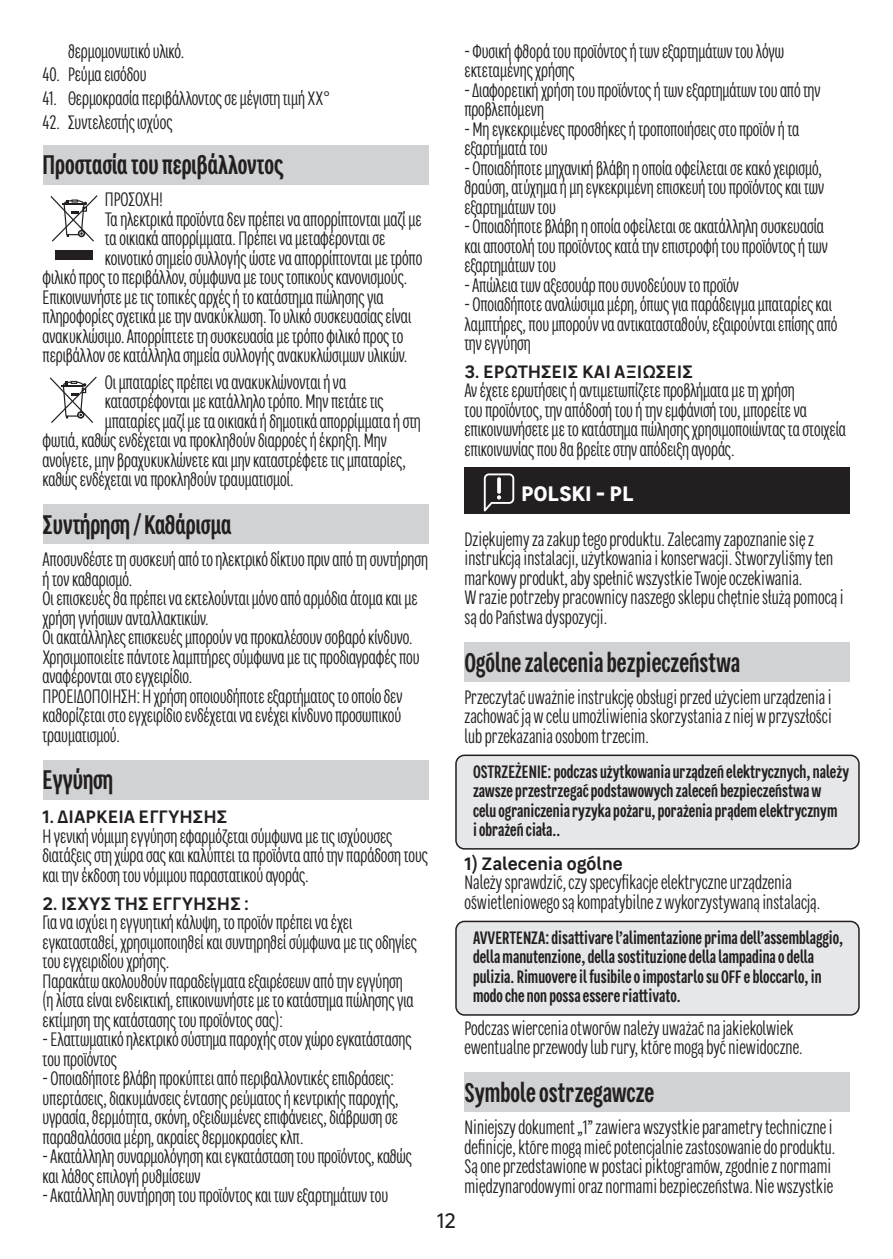
<style>
.page{position:relative;width:893px;height:1259px;background:#fff}
.page>*{position:absolute;margin:0;border:0;box-sizing:border-box;transform-origin:0 0}
.t1{font:700 27px "Leroy Merlin Sans Condensed";color:#231f20}
.t2{font:700 21px "Leroy Merlin Sans";letter-spacing:-.005em;color:#fff}
.t3{font:21px "Leroy Merlin Sans";color:#231f20;scale:.94 1}
.t4{font:19.5px/19.5px "Leroy Merlin Sans Condensed";letter-spacing:-.005em;color:#231f20}
.t5{font:700 18px/19.5px "Leroy Merlin Sans Condensed";color:#231f20}
.t6{font:600 18px "Leroy Merlin Sans";color:#231f20}
</style>
<div class="page">
<div style="left:43px;top:145px;width:385px;height:39px;background:#d1d2d4"></div>
<div style="left:43px;top:504px;width:385px;height:40px;background:#d1d2d4"></div>
<div style="left:43px;top:760px;width:385px;height:40px;background:#d1d2d4"></div>
<svg style="left:50px;top:195px;width:48px;height:47px"></svg>
<div style="left:55px;top:251px;width:37px;height:9px;background:#231f20"></div>
<svg style="left:50px;top:377px;width:47px;height:46px"></svg>
<div style="left:464px;top:467px;width:386px;height:47px;background:#231f20"></div>
<div style="left:464px;top:642px;width:386px;height:40px;background:#d1d2d4"></div>
<div style="left:456px;top:755px;width:403px;height:94px;background:#e6e7e9;border-radius:9px"></div>
<div style="left:455px;top:754px;width:405px;height:95px;border:2px solid #231f20;border-radius:9px"></div>
<div style="left:456px;top:921px;width:403px;height:94px;background:#e6e7e9;border-radius:9px"></div>
<div style="left:455px;top:920px;width:405px;height:95px;border:2px solid #231f20;border-radius:9px"></div>
<div style="left:464px;top:1072px;width:386px;height:40px;background:#d1d2d4"></div>
<svg style="left:484px;top:473px;width:30px;height:38px"></svg>
<p class="t4" style="left:68px;top:40px;width:118px">θερμομονωτικό υλικό.</p>
<p class="t4" style="left:43px;top:64px;width:106px">40. Ρεύμα εισόδου</p>
<p class="t4" style="left:43px;top:88px;width:290px">41. Θερμοκρασία περιβάλλοντος σε μέγιστη τιμή XX°</p>
<p class="t4" style="left:43px;top:112px;width:131px">42. Συντελεστής ισχύος</p>
<h1 class="t1" style="left:43px;top:146px;width:242px">Προστασία του περιβάλλοντος</h1>
<p class="t4" style="left:105px;top:189px;width:60px">ΠΡΟΣΟΧΗ!</p>
<p class="t4" style="left:105px;top:209px;width:318px">Τα ηλεκτρικά προϊόντα δεν πρέπει να απορρίπτονται μαζί με</p>
<p class="t4" style="left:105px;top:228px;width:282px">τα οικιακά απορρίμματα. Πρέπει να μεταφέρονται σε</p>
<p class="t4" style="left:105px;top:248px;width:319px">κοινοτικό σημείο συλλογής ώστε να απορρίπτονται με τρόπο</p>
<p class="t4" style="left:43px;top:267px;width:366px">φιλικό προς το περιβάλλον, σύμφωνα με τους τοπικούς κανονισμούς.</p>
<p class="t4" style="left:43px;top:287px;width:343px">Επικοινωνήστε με τις τοπικές αρχές ή το κατάστημα πώλησης για</p>
<p class="t4" style="left:43px;top:306px;width:370px">πληροφορίες σχετικά με την ανακύκλωση. Το υλικό συσκευασίας είναι</p>
<p class="t4" style="left:43px;top:326px;width:362px">ανακυκλώσιμο. Απορρίπτετε τη συσκευασία με τρόπο φιλικό προς το</p>
<p class="t4" style="left:43px;top:345px;width:366px">περιβάλλον σε κατάλληλα σημεία συλλογής ανακυκλώσιμων υλικών.</p>
<p class="t4" style="left:105px;top:371px;width:243px">Οι μπαταρίες πρέπει να ανακυκλώνονται ή να</p>
<p class="t4" style="left:105px;top:391px;width:280px">καταστρέφονται με κατάλληλο τρόπο. Μην πετάτε τις</p>
<p class="t4" style="left:105px;top:410px;width:318px">μπαταρίες μαζί με τα οικιακά ή δημοτικά απορρίμματα ή στη</p>
<p class="t4" style="left:43px;top:430px;width:346px">φωτιά, καθώς ενδέχεται να προκληθούν διαρροές ή έκρηξη. Μην</p>
<p class="t4" style="left:43px;top:449px;width:365px">ανοίγετε, μην βραχυκυκλώνετε και μην καταστρέφετε τις μπαταρίες,</p>
<p class="t4" style="left:43px;top:469px;width:253px">καθώς ενδέχεται να προκληθούν τραυματισμοί.</p>
<h1 class="t1" style="left:43px;top:506px;width:191px">Συντήρηση / Καθάρισμα</h1>
<p class="t4" style="left:43px;top:549px;width:387px">Αποσυνδέστε τη συσκευή από το ηλεκτρικό δίκτυο πριν από τη συντήρηση ή τον καθαρισμό.<br>Οι επισκευές θα πρέπει να εκτελούνται μόνο από αρμόδια άτομα και με χρήση γνήσιων ανταλλακτικών.<br>Οι ακατάλληλες επισκευές μπορούν να προκαλέσουν σοβαρό κίνδυνο.<br>Χρησιμοποιείτε πάντοτε λαμπτήρες σύμφωνα με τις προδιαγραφές που αναφέρονται στο εγχειρίδιο.<br>ΠΡΟΕΙΔΟΠΟΙΗΣΗ: Η χρήση οποιουδήποτε εξαρτήματος το οποίο δεν καθορίζεται στο εγχειρίδιο ενδέχεται να ενέχει κίνδυνο προσωπικού τραυματισμού.</p>
<h1 class="t1" style="left:43px;top:761px;width:72px">Εγγύηση</h1>
<p class="t6" style="left:43px;top:802px;width:186px">1. ΔΙΑΡΚΕΙΑ ΕΓΓΥΗΣΗΣ</p>
<p class="t4" style="left:43px;top:825px;width:387px">Η γενική νόμιμη εγγύηση εφαρμόζεται σύμφωνα με τις ισχύουσες διατάξεις στη χώρα σας και καλύπτει τα προϊόντα από την παράδοση τους και την έκδοση του νόμιμου παραστατικού αγοράς.</p>
<p class="t6" style="left:43px;top:888px;width:208px">2. ΙΣΧΥΣ ΤΗΣ ΕΓΓΥΗΣΗΣ :</p>
<p class="t4" style="left:43px;top:912px;width:376px">Για να ισχύει η εγγυητική κάλυψη, το προϊόν πρέπει να έχει εγκατασταθεί, χρησιμοποιηθεί και συντηρηθεί σύμφωνα με τις οδηγίες του εγχειριδίου χρήσης.<br>Παρακάτω ακολουθούν παραδείγματα εξαιρέσεων από την εγγύηση (η λίστα είναι ενδεικτική, επικοινωνήστε με το κατάστημα πώλησης για εκτίμηση της κατάστασης του προϊόντος σας):</p>
<p class="t4" style="left:43px;top:1029px;width:370px">- Ελαττωματικό ηλεκτρικό σύστημα παροχής στον χώρο εγκατάστασης του προϊόντος</p>
<p class="t4" style="left:43px;top:1068px;width:358px">- Οποιαδήποτε βλάβη προκύπτει από περιβαλλοντικές επιδράσεις: υπερτάσεις, διακυμάνσεις έντασης ρεύματος ή κεντρικής παροχής, υγρασία, θερμότητα, σκόνη, οξειδωμένες επιφάνειες, διάβρωση σε παραθαλάσσια μέρη, ακραίες θερμοκρασίες κλπ.</p>
<p class="t4" style="left:43px;top:1146px;width:371px">- Ακατάλληλη συναρμολόγηση και εγκατάσταση του προϊόντος, καθώς και λάθος επιλογή ρυθμίσεων</p>
<p class="t4" style="left:43px;top:1185px;width:347px">- Ακατάλληλη συντήρηση του προϊόντος και των εξαρτημάτων του</p>
<p class="t3" style="left:437px;top:1203px;width:22px">12</p>
<p class="t4" style="left:464px;top:40px;width:321px">- Φυσική φθορά του προϊόντος ή των εξαρτημάτων του λόγω εκτεταμένης χρήσης</p>
<p class="t4" style="left:464px;top:79px;width:358px">- Διαφορετική χρήση του προϊόντος ή των εξαρτημάτων του από την προβλεπόμενη</p>
<p class="t4" style="left:464px;top:118px;width:336px">- Μη εγκεκριμένες προσθήκες ή τροποποιήσεις στο προϊόν ή τα εξαρτήματά του</p>
<p class="t4" style="left:464px;top:157px;width:361px">- Οποιαδήποτε μηχανική βλάβη η οποία οφείλεται σε κακό χειρισμό, θραύση, ατύχημα ή μη εγκεκριμένη επισκευή του προϊόντος και των εξαρτημάτων του</p>
<p class="t4" style="left:464px;top:216px;width:365px">- Οποιαδήποτε βλάβη η οποία οφείλεται σε ακατάλληλη συσκευασία και αποστολή του προϊόντος κατά την επιστροφή του προϊόντος ή των εξαρτημάτων του</p>
<p class="t4" style="left:464px;top:274px;width:276px">- Απώλεια των αξεσουάρ που συνοδεύουν το προϊόν</p>
<p class="t4" style="left:464px;top:294px;width:374px">- Οποιαδήποτε αναλώσιμα μέρη, όπως για παράδειγμα μπαταρίες και λαμπτήρες, που μπορούν να αντικατασταθούν, εξαιρούνται επίσης από την εγγύηση</p>
<p class="t6" style="left:464px;top:357px;width:230px">3. ΕΡΩΤΗΣΕΙΣ ΚΑΙ ΑΞΙΩΣΕΙΣ</p>
<p class="t4" style="left:464px;top:380px;width:383px">Αν έχετε ερωτήσεις ή αντιμετωπίζετε προβλήματα με τη χρήση<br>του προϊόντος, την απόδοσή του ή την εμφάνισή του, μπορείτε να επικοινωνήσετε με το κατάστημα πώλησης χρησιμοποιώντας τα στοιχεία επικοινωνίας που θα βρείτε στην απόδειξη αγοράς.</p>
<p class="t2" style="left:521px;top:476px;width:115px">POLSKI - PL</p>
<p class="t4" style="left:464px;top:529px;width:381px">Dziękujemy za zakup tego produktu. Zalecamy zapoznanie się z instrukcją instalacji, użytkowania i konserwacji. Stworzyliśmy ten markowy produkt, aby spełnić wszystkie Twoje oczekiwania.<br>W razie potrzeby pracownicy naszego sklepu chętnie służą pomocą i są do Państwa dyspozycji.</p>
<h1 class="t1" style="left:464px;top:644px;width:277px">Ogólne zalecenia bezpieczeństwa</h1>
<p class="t4" style="left:464px;top:687px;width:369px;text-align:justify">Przeczytać uważnie instrukcję obsługi przed użyciem urządzenia i zachować ją w celu umożliwienia skorzystania z niej w przyszłości lub przekazania osobom trzecim.</p>
<p class="t5" style="left:473px;top:761px;width:378px">OSTRZEŻENIE: podczas użytkowania urządzeń elektrycznych, należy zawsze przestrzegać podstawowych zaleceń bezpieczeństwa w celu ograniczenia ryzyka pożaru, porażenia prądem elektrycznym<br>i obrażeń ciała..</p>
<p class="t6" style="left:464px;top:849px;width:160px">1) Zalecenia ogólne</p>
<p class="t4" style="left:464px;top:872px;width:357px">Należy sprawdzić, czy specyfikacje elektryczne urządzenia oświetleniowego są kompatybilne z wykorzystywaną instalacją.</p>
<p class="t5" style="left:473px;top:927px;width:372px">AVVERTENZA: disattivare l’alimentazione prima dell’assemblaggio, della manutenzione, della sostituzione della lampadina o della pulizia. Rimuovere il fusibile o impostarlo su OFF e bloccarlo, in modo che non possa essere riattivato.</p>
<p class="t4" style="left:464px;top:1017px;width:340px">Podczas wiercenia otworów należy uważać na jakiekolwiek ewentualne przewody lub rury, które mogą być niewidoczne.</p>
<h1 class="t1" style="left:464px;top:1074px;width:191px">Symbole ostrzegawcze</h1>
<p class="t4" style="left:464px;top:1117px;width:372px">Niniejszy dokument „1” zawiera wszystkie parametry techniczne i definicje, które mogą mieć potencjalnie zastosowanie do produktu.<br>Są one przedstawione w postaci piktogramów, zgodnie z normami międzynarodowymi oraz normami bezpieczeństwa. Nie wszystkie</p>
</div>
